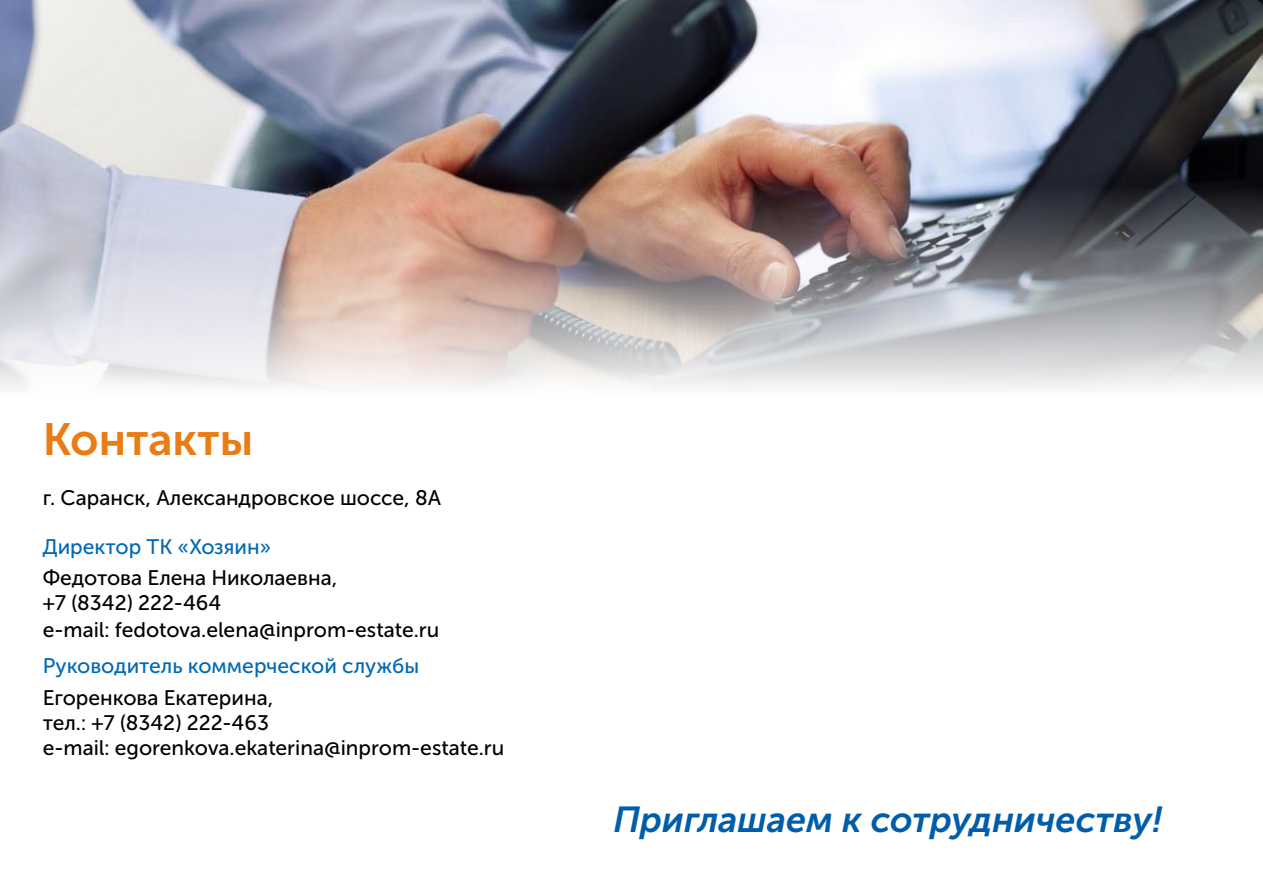
<style>
.page{position:relative;width:1263px;height:893px;background:#fff}
.page>*{position:absolute;margin:0;border:0;box-sizing:border-box;transform-origin:0 0}
.t1{font:45px "Museo Sans Cyrl 700";color:#e97c14}
.t2{font:italic 36px "Museo Sans Cyrl 700";color:#005da9}
.t3{font:21px/26.1px "Museo Sans Cyrl 500";color:#000}
.t4{font:21px "Museo Sans Cyrl 500";color:#0069b4}
</style>
<div class="page">
<img style="left:0;top:0;width:1263px;height:389px">
<h1 class="t1" style="left:43px;top:414px;width:212px">Контакты</h1>
<p class="t3" style="left:43px;top:485px;width:400px">г. Саранск, Александровское шоссе, 8А</p>
<p class="t4" style="left:43px;top:535px;width:230px">Директор ТК «Хозяин»</p>
<p class="t3" style="left:43px;top:565px;width:398px">Федотова Елена Николаевна,<br>+7 (8342) 222-464<br>e-mail: fedotova.elena@inprom-estate.ru</p>
<p class="t4" style="left:43px;top:654px;width:378px">Руководитель коммерческой службы</p>
<p class="t3" style="left:43px;top:685px;width:463px;line-height:25.2px">Егоренкова Екатерина,<br>тел.: +7 (8342) 222-463<br>e-mail: egorenkova.ekaterina@inprom-estate.ru</p>
<h2 class="t2" style="left:613px;top:799px;width:551px">Приглашаем к сотрудничеству!</h2>
</div>
